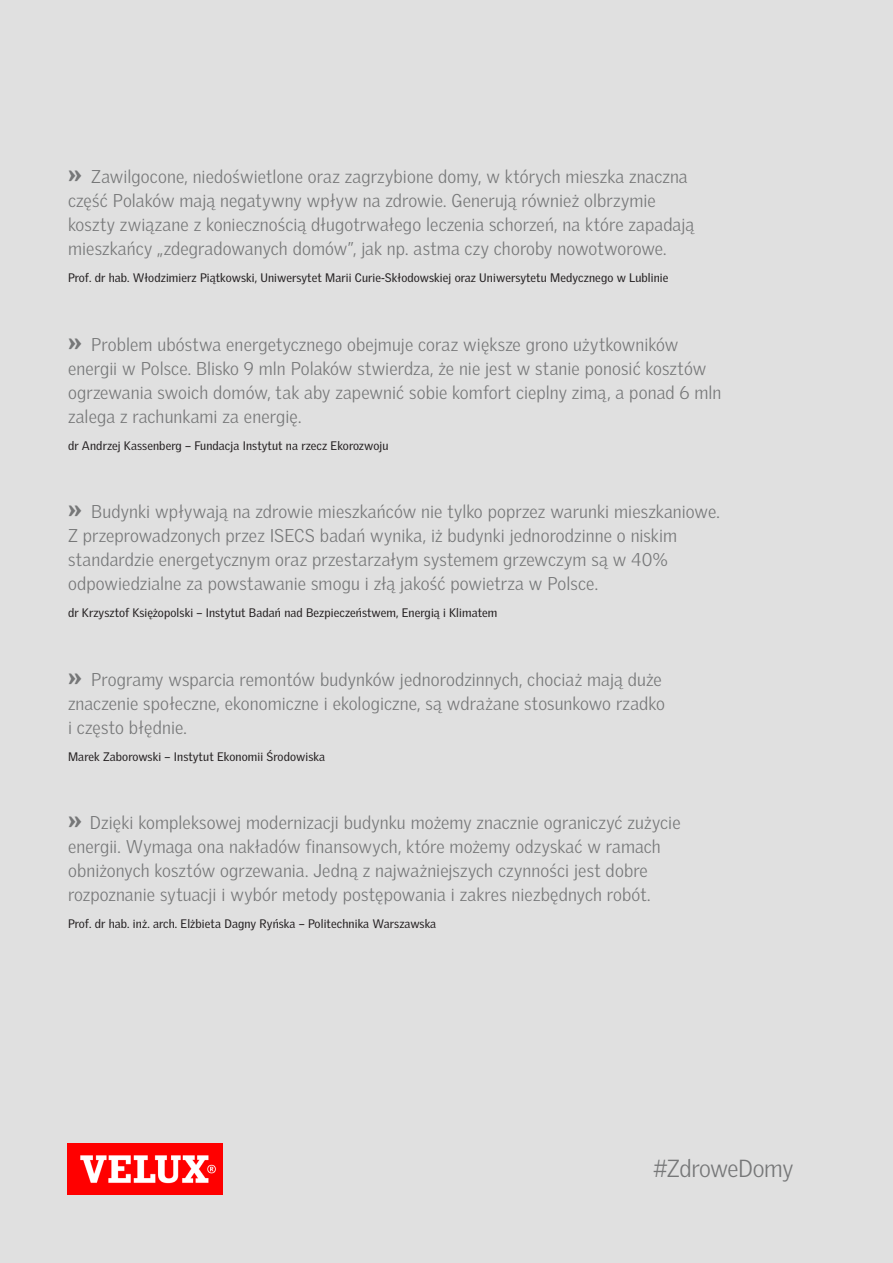
<style>
.page{position:relative;width:893px;height:1263px;background:#e0e0e0}
.page>*{position:absolute;margin:0;border:0;box-sizing:border-box;transform-origin:0 0}
.t1{font:300 24px "Velux Gothic";letter-spacing:-.015em;color:#767778}
.VELUX_Body{font:300 18px/24px "Velux Gothic";letter-spacing:.005em;color:#767778}
.note{font:12px "Velux Gothic";letter-spacing:.01em;color:#231f20}
.s1{font-weight:900;font-size:27px}
</style>
<div class="page">
<img style="left:67px;top:1143px;width:156px;height:52px">
<p class="VELUX_Body" style="left:68px;top:165px;width:628px"><span class="s1">»</span> Zawilgocone, niedoświetlone oraz zagrzybione domy, w których mieszka znaczna część Polaków mają negatywny wpływ na zdrowie. Generują również olbrzymie koszty związane z koniecznością długotrwałego leczenia schorzeń, na które zapadają mieszkańcy „zdegradowanych domów”, jak np. astma czy choroby nowotworowe.</p>
<p class="note" style="left:68px;top:271px;width:602px">Prof. dr hab. Włodzimierz Piątkowski, Uniwersytet Marii Curie-Skłodowskiej oraz Uniwersytetu Medycznego w Lublinie</p>
<p class="VELUX_Body" style="left:68px;top:332px;width:655px"><span class="s1">»</span> Problem ubóstwa energetycznego obejmuje coraz większe grono użytkowników energii w Polsce. Blisko 9 mln Polaków stwierdza, że nie jest w stanie ponosić kosztów ogrzewania swoich domów, tak aby zapewnić sobie komfort cieplny zimą, a ponad 6 mln zalega z rachunkami za energię.</p>
<p class="note" style="left:68px;top:438px;width:322px">dr Andrzej Kassenberg – Fundacja Instytut na rzecz Ekorozwoju</p>
<p class="VELUX_Body" style="left:68px;top:499px;width:653px"><span class="s1">»</span> Budynki wpływają na zdrowie mieszkańców nie tylko poprzez warunki mieszkaniowe.<br>Z przeprowadzonych przez ISECS badań wynika, iż budynki jednorodzinne o niskim standardzie energetycznym oraz przestarzałym systemem grzewczym są w 40% odpowiedzialne za powstawanie smogu i złą jakość powietrza w Polsce.</p>
<p class="note" style="left:68px;top:606px;width:431px">dr Krzysztof Księżopolski – Instytut Badań nad Bezpieczeństwem, Energią i Klimatem</p>
<p class="VELUX_Body" style="left:68px;top:667px;width:598px"><span class="s1">»</span> Programy wsparcia remontów budynków jednorodzinnych, chociaż mają duże znaczenie społeczne, ekonomiczne i ekologiczne, są wdrażane stosunkowo rzadko i często błędnie.</p>
<p class="note" style="left:68px;top:749px;width:258px">Marek Zaborowski – Instytut Ekonomii Środowiska</p>
<p class="VELUX_Body" style="left:68px;top:810px;width:614px"><span class="s1">»</span> Dzięki kompleksowej modernizacji budynku możemy znacznie ograniczyć zużycie energii. Wymaga ona nakładów finansowych, które możemy odzyskać w ramach obniżonych kosztów ogrzewania. Jedną z najważniejszych czynności jest dobre rozpoznanie sytuacji i wybór metody postępowania i zakres niezbędnych robót.</p>
<p class="note" style="left:68px;top:917px;width:370px">Prof. dr hab. inż. arch. Elżbieta Dagny Ryńska – Politechnika Warszawska</p>
<p class="t1" style="left:653px;top:1154px;width:142px">#ZdroweDomy</p>
</div>
